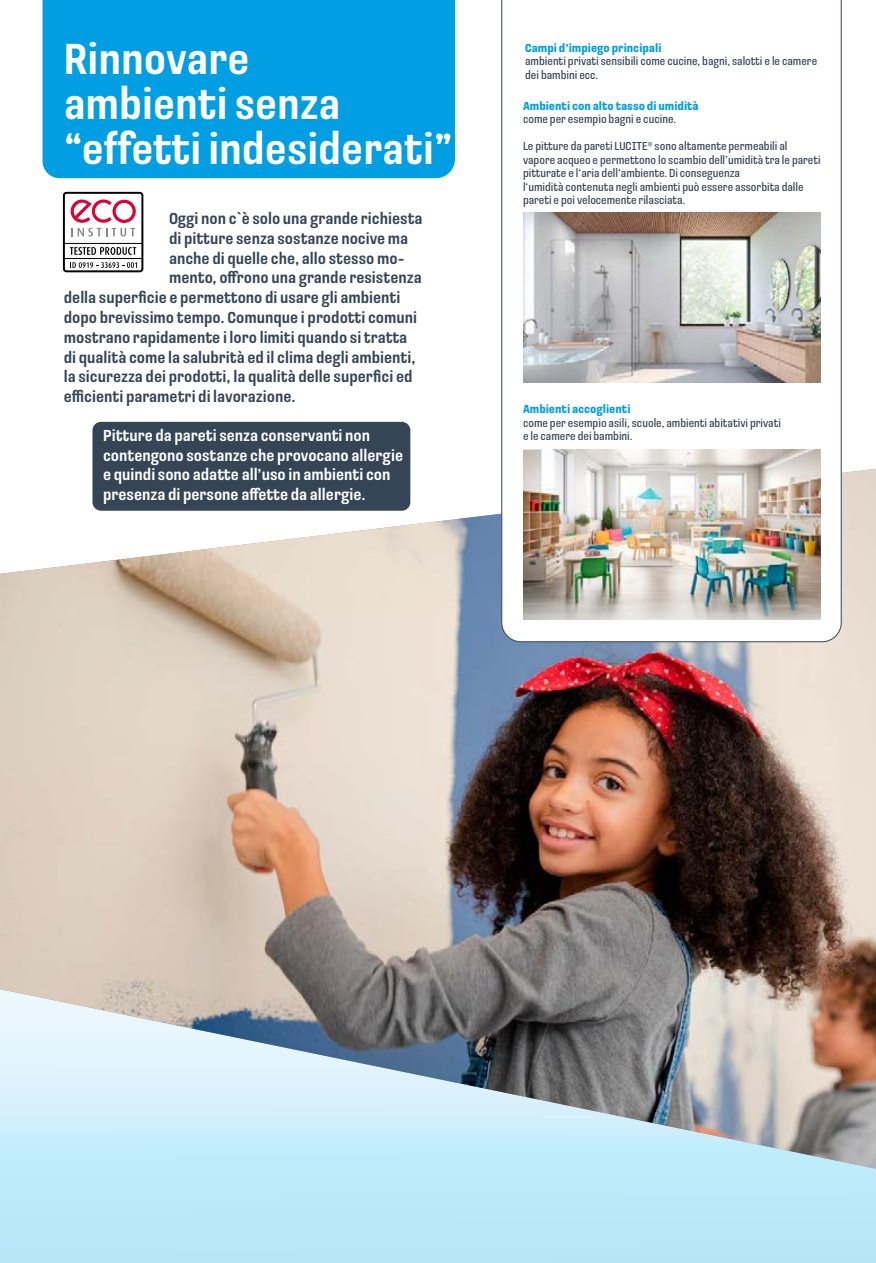
<style>
.page{position:relative;width:876px;height:1263px;background:#fff}
.page>*{position:absolute;margin:0;border:0;box-sizing:border-box;transform-origin:0 0}
.t1{font:500 45px/45px "Loos Compressed";color:#fff}
.t2{font:500 16.5px "Loos Compressed";color:#364556}
.t3{font:500 16.5px/19.8px "Loos Compressed";color:#fff}
.t4{font:12px/13.5px "Loos Compressed";color:#364556}
.t5{font:700 12px "Loos Compressed";color:#009fe3}
</style>
<div class="page">
<div style="left:0;top:708px;width:876px;height:555px;background:#bbe8f9"></div>
<img style="left:0;top:468px;width:876px;height:701px">
<div style="left:43px;top:0;width:412px;height:178px;background:#009fe3"></div>
<svg style="left:501px;top:0;width:341px;height:642px"></svg>
<img style="left:523px;top:450px;width:298px;height:170px">
<img style="left:523px;top:213px;width:298px;height:170px">
<div style="left:63px;top:192px;width:80px;height:80px;border:2px solid #000;border-radius:3px"></div>
<hr style="left:64px;top:243px;width:79px;height:1px;background:#000">
<hr style="left:64px;top:258px;width:78px;height:1px;background:#000">
<svg style="left:70px;top:199px;width:66px;height:37px"></svg>
<svg style="left:70px;top:247px;width:66px;height:8px"></svg>
<svg style="left:70px;top:262px;width:67px;height:6px"></svg>
<div style="left:92px;top:422px;width:318px;height:89px;background:#364556;border-radius:9px"></div>
<h1 class="t1" style="left:64px;top:34px;width:391px">Rinnovare<br>ambienti senza “effetti indesiderati”</h1>
<p class="t5" style="left:525px;top:39px;width:138px">Campi d’impiego principali</p>
<p class="t4" style="left:525px;top:54px;width:294px">ambienti privati sensibili come cucine, bagni, salotti e le camere dei bambini ecc.</p>
<p class="t5" style="left:523px;top:97px;width:177px">Ambienti con alto tasso di umidità</p>
<p class="t4" style="left:523px;top:112px;width:155px">come per esempio bagni e cucine.</p>
<p class="t4" style="left:523px;top:139px;width:299px">Le pitture da pareti LUCITE® sono altamente permeabili al vapore acqueo e permettono lo scambio dell’umidità tra le pareti pitturate e l‘aria dell‘ambiente. Di conseguenza<br>l‘umidità contenuta negli ambienti può essere assorbita dalle pareti e poi velocemente rilasciata.</p>
<h2 class="t2" style="left:169px;top:207px;width:255px">Oggi non c`è solo una grande richiesta</h2>
<h2 class="t2" style="left:169px;top:227px;width:241px">di pitture senza sostanze nocive ma</h2>
<h2 class="t2" style="left:169px;top:247px;width:237px">anche di quelle che, allo stesso mo-</h2>
<h2 class="t2" style="left:169px;top:266px;width:254px">mento, offrono una grande resistenza</h2>
<h2 class="t2" style="left:64px;top:286px;width:338px">della superficie e permettono di usare gli ambienti</h2>
<h2 class="t2" style="left:64px;top:306px;width:355px">dopo brevissimo tempo. Comunque i prodotti comuni</h2>
<h2 class="t2" style="left:64px;top:326px;width:345px">mostrano rapidamente i loro limiti quando si tratta</h2>
<h2 class="t2" style="left:64px;top:346px;width:353px">di qualità come la salubrità ed il clima degli ambienti,</h2>
<h2 class="t2" style="left:64px;top:365px;width:350px">la sicurezza dei prodotti, la qualità delle superfici ed</h2>
<h2 class="t2" style="left:64px;top:385px;width:233px">efficienti parametri di lavorazione.</h2>
<h2 class="t3" style="left:103px;top:424px;width:302px">Pitture da pareti senza conservanti non contengono sostanze che provocano allergie e quindi sono adatte all’uso in ambienti con presenza di persone affette da allergie.</h2>
<p class="t5" style="left:523px;top:401px;width:109px">Ambienti accoglienti</p>
<p class="t4" style="left:523px;top:416px;width:259px">come per esempio asili, scuole, ambienti abitativi privati e le camere dei bambini.</p>
</div>
